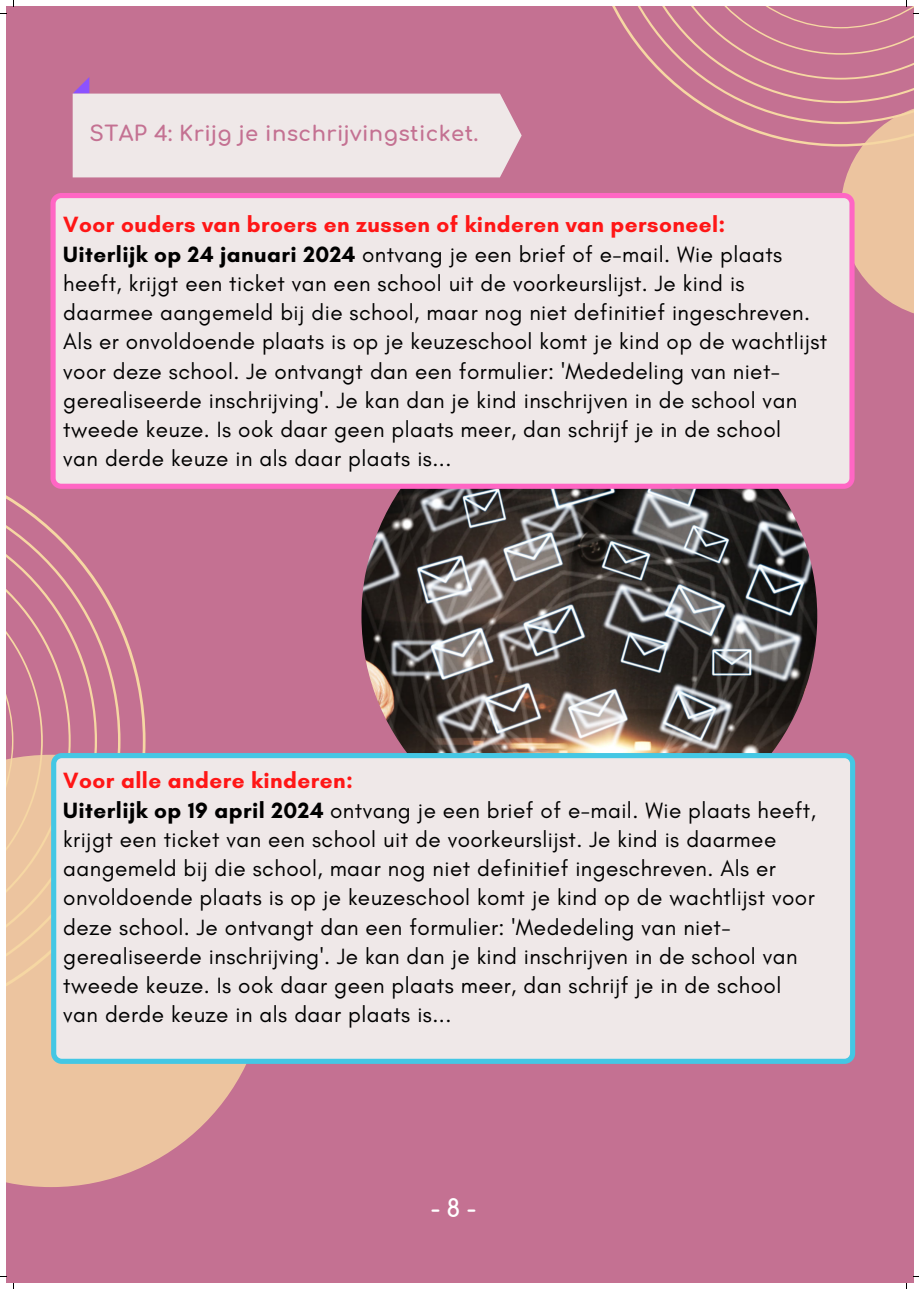
<style>
.page{position:relative;width:919px;height:1289px;background:#fff}
.page>*{position:absolute;margin:0;border:0;box-sizing:border-box;transform-origin:0 0}
.t1{font:700 24px "Comfortaa";color:#fff}
.t2{font:22.5px/29.2px "Glacial Indifference";letter-spacing:.02em;color:#000}
.t3{font:700 21px "Comfortaa";letter-spacing:.02em;color:#c47192}
.s1{font-weight:700;color:#ff1616}
.s2{font-weight:700}
</style>
<div class="page">
<div style="left:6px;top:6px;width:907px;height:1277px;background:#c47192"></div>
<svg style="left:120px;top:623px;width:25px;height:130px"></svg>
<svg style="left:6px;top:495px;width:114px;height:259px"></svg>
<svg style="left:6px;top:754px;width:261px;height:432px;fill:#ecc49f"></svg>
<img style="left:361px;top:388px;width:456px;height:456px;border-radius:50%">
<div style="left:50px;top:193px;width:804px;height:296px;background:#efe8e8"></div>
<div style="left:51px;top:753px;width:803px;height:310px;background:#efe8e8"></div>
<svg style="left:73px;top:77px;width:448px;height:100px"></svg>
<svg style="left:584px;top:0;width:334px;height:319px"></svg>
<p class="t3" style="left:89px;top:114px;width:390px">STAP 4: Krijg je inschrijvingsticket.</p>
<p class="t2" style="left:63px;top:210px;width:765px"><span class="s1">Voor ouders van broers en zussen of kinderen van personeel:<br></span><span class="s2">Uiterlijk op 24 januari 2024</span> ontvang je een brief of e-mail. Wie plaats heeft, krijgt een ticket van een school uit de voorkeurslijst. Je kind is daarmee aangemeld bij die school, maar nog niet definitief ingeschreven.<br>Als er onvoldoende plaats is op je keuzeschool komt je kind op de wachtlijst voor deze school. Je ontvangt dan een formulier: 'Mededeling van niet&shy;gerealiseerde inschrijving'. Je kan dan je kind inschrijven in de school van tweede keuze. Is ook daar geen plaats meer, dan schrijf je in de school<br>van derde keuze in als daar plaats is...</p>
<p class="t2" style="left:63px;top:766px;width:754px"><span class="s1">Voor alle andere kinderen:<br></span><span class="s2">Uiterlijk op 19 april 2024</span> ontvang je een brief of e-mail. Wie plaats heeft, krijgt een ticket van een school uit de voorkeurslijst. Je kind is daarmee aangemeld bij die school, maar nog niet definitief ingeschreven. Als er onvoldoende plaats is op je keuzeschool komt je kind op de wachtlijst voor deze school. Je ontvangt dan een formulier: 'Mededeling van niet&shy;gerealiseerde inschrijving'. Je kan dan je kind inschrijven in de school van tweede keuze. Is ook daar geen plaats meer, dan schrijf je in de school van derde keuze in als daar plaats is...</p>
<p class="t1" style="left:430px;top:1186px;width:47px">- 8 -</p>
</div>
